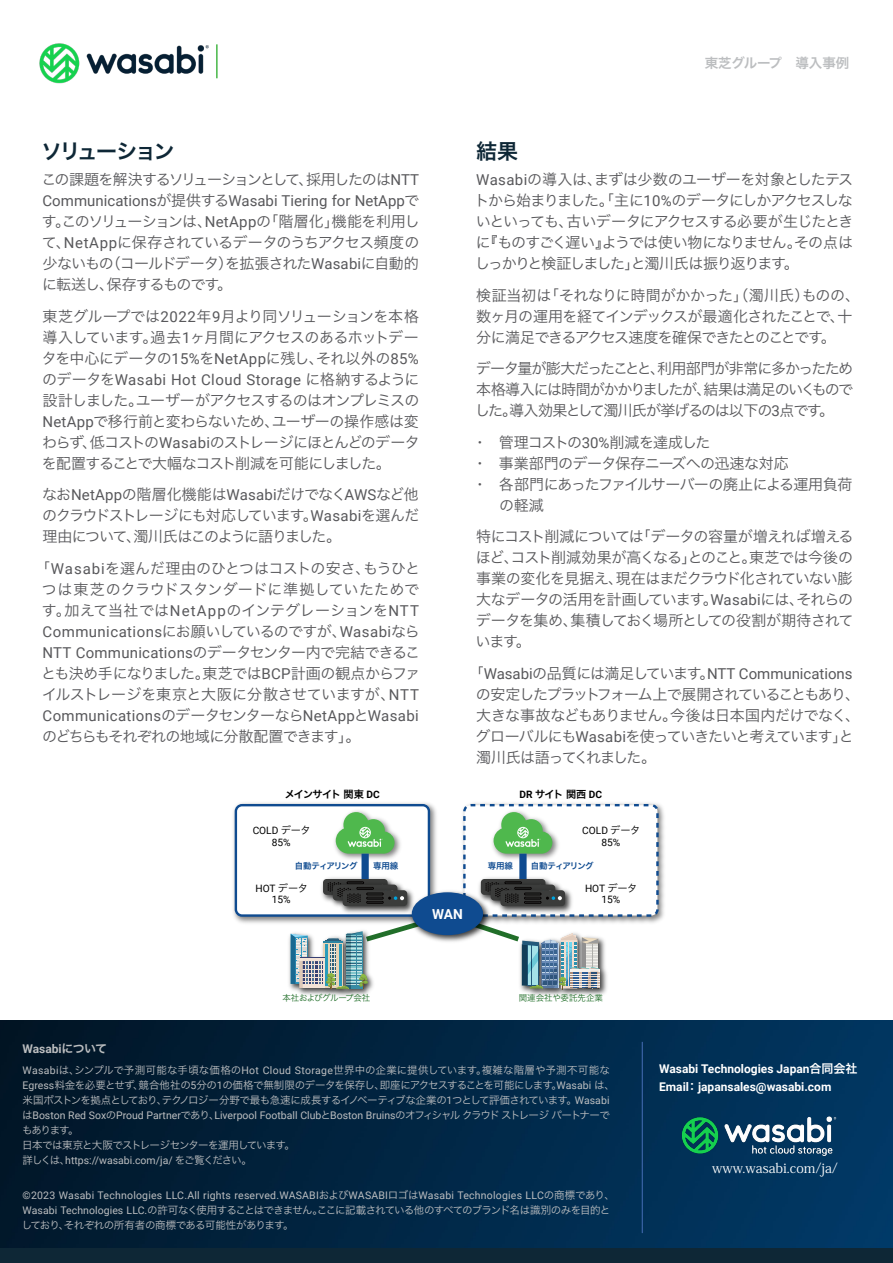
<style>
.page{position:relative;width:893px;height:1263px;background:#fff}
.page>*{position:absolute;margin:0;border:0;box-sizing:border-box;transform-origin:0 0}
.t1{font:21px "Hira Kaku Pro W6";letter-spacing:-.1em;color:#0e2736}
.t2{font:15px/21px "Hira Kaku Pro W3";letter-spacing:-.055em;color:#58585b;text-align:justify}
.t3{font:15px/21px "Roboto";letter-spacing:.015em;color:#58585b}
.t4{font:15px/21px "Hira Kaku Pro W3";letter-spacing:-.005em;color:#58585b;text-align:center}
.t5{font:15px/21px "Hira Kaku Pro W3";letter-spacing:-.03em;color:#58585b}
.t6{font:15px "Hira Kaku Pro W3";letter-spacing:-.085em;color:#58585b}
.t7{font:700 13.8px "Roboto";color:#fff}
.t8{font:13.5px "Koz Min Pr 6 N";color:#fff}
.t9{font:13.5px "Hira Kaku Pro W6";letter-spacing:-.01em;color:#bcbec0}
.t10{font:700 12px/18px "Roboto";color:#fff}
.t11{font:700 12px "Roboto";color:#bcbec0}
.t12{font:10.5px/15px "Hira Kaku Pro W3";letter-spacing:-.05em;color:#bcbec0}
.t13{font:10.5px "Roboto";color:#bcbec0}
.t14{font:10.5px "Roboto";letter-spacing:.02em;color:#bcbec0}
.t15{font:10.5px/15px "Hira Kaku Pro W3";letter-spacing:-.08em;color:#bcbec0}
.t16{font:10.2px/11.7px "Roboto";color:#000;text-align:center}
.t17{font:10.2px "Hira Kaku Pro N W6";letter-spacing:-.065em;color:#000}
.t18{font:8.55px "Hira Kaku Pro N W6";letter-spacing:-.095em;color:#0f4b90}
.t19{font:8.55px "Hira Kaku Pro N W3";letter-spacing:-.045em;color:#216e29}
.t20{font:8.55px "Hira Kaku Pro N W3";color:#216e29}
.t21{font:8.55px "Hira Kaku Pro N W6";letter-spacing:-.07em;color:#0f4b90}
.s1{font-family:"Roboto"}
.s2{font-family:"Hira Kaku Pro W3"}
.s3{font-family:"Roboto";font-weight:700}
.s4{font-family:"Hira Kaku Pro N W3"}
.s5{font-family:"Hira Kaku Pro W6";font-weight:400}
</style>
<div class="page">
<img style="left:39px;top:43px;width:170px;height:41px">
<img style="left:233px;top:803px;width:204px;height:120px">
<div style="left:236px;top:805px;width:193px;height:110px;background:#fff;border-radius:6px"></div>
<div style="left:235px;top:804px;width:195px;height:113px;border:2px solid #0f4b90;border-radius:6px"></div>
<img style="left:462px;top:803px;width:202px;height:120px">
<div style="left:464px;top:805px;width:193px;height:110px;background:#fff;border-radius:6px"></div>
<div style="left:463px;top:804px;width:196px;height:113px;border:2px dashed #0f4b90;border-radius:6px"></div>
<img style="left:334px;top:810px;width:67px;height:54px">
<svg style="left:336px;top:812px;width:59px;height:42px"></svg>
<img style="left:321px;top:874px;width:70px;height:26px">
<div style="left:323px;top:879px;width:65px;height:16px;background:#3b3c3b;border-radius:4px"></div>
<img style="left:332px;top:903px;width:6px;height:4px">
<img style="left:338px;top:888px;width:69px;height:22px">
<div style="left:343px;top:890px;width:64px;height:16px;background:#3b3c3b;border-radius:4px"></div>
<hr style="left:366px;top:901px;width:18px;height:3px;background:#030000">
<svg style="left:325px;top:880px;width:79px;height:23px"></svg>
<img style="left:289px;top:933px;width:82px;height:63px">
<img style="left:521px;top:937px;width:86px;height:59px">
<hr style="left:570px;top:969px;width:30px;height:2px;background:#f2ece8">
<hr style="left:570px;top:971px;width:30px;height:1px;background:#f2ece8">
<hr style="left:570px;top:974px;width:30px;height:1px;background:#f2ece8">
<hr style="left:570px;top:976px;width:30px;height:1px;background:#f2ece8">
<hr style="left:570px;top:979px;width:30px;height:1px;background:#f2ece8">
<hr style="left:570px;top:981px;width:30px;height:1px;background:#f2ece8">
<hr style="left:570px;top:984px;width:30px;height:1px;background:#f2ece8">
<hr style="left:570px;top:986px;width:30px;height:1px;background:#f2ece8">
<svg style="left:291px;top:910px;width:308px;height:79px"></svg>
<div style="left:362px;top:854px;width:7px;height:25px;background:#0f4b90"></div>
<img style="left:492px;top:810px;width:67px;height:49px">
<svg style="left:494px;top:812px;width:58px;height:42px"></svg>
<img style="left:479px;top:877px;width:70px;height:10px">
<div style="left:481px;top:879px;width:64px;height:16px;background:#3b3c3b;border-radius:4px"></div>
<img style="left:496px;top:888px;width:79px;height:28px">
<div style="left:500px;top:890px;width:65px;height:16px;background:#3b3c3b;border-radius:4px"></div>
<hr style="left:524px;top:901px;width:18px;height:3px;background:#030000">
<svg style="left:485px;top:880px;width:77px;height:23px"></svg>
<div style="left:519px;top:854px;width:8px;height:25px;background:#0f4b90"></div>
<img style="left:407px;top:887px;width:86px;height:58px">
<div style="left:412px;top:892px;width:71px;height:43px;background:#0f4b90;border-radius:50%"></div>
<div style="left:0;top:1248px;width:893px;height:15px;background:#0e2736"></div>
<hr style="left:216px;top:44px;width:2px;height:34px;background:#47b748">
<img style="left:0;top:1020px;width:893px;height:228px">
<img style="left:679px;top:1113px;width:159px;height:46px">
<hr style="left:642px;top:1042px;width:1px;height:191px;background:#466eb6">
<p class="t9" style="left:705px;top:51px;width:146px">東芝グループ　導入事例</p>
<h1 class="t1" style="left:41px;top:132px;width:135px">ソリューション</h1>
<p class="t6" style="left:41px;top:166px;width:379px">この課題を解決するソリューションとして、採用したのは<span class="s1">NTT</span></p>
<p class="t3" style="left:43px;top:190px;width:378px">Communications<span class="s2">が提供する</span>Wasabi Tiering for NetApp<span class="s2">で</span></p>
<p class="t2" style="left:42px;top:210px;width:379px">す。このソリューションは、<span class="s1">NetApp</span>の「階層化」機能を利用して、<span class="s1">NetApp</span>に保存されているデータのうちアクセス頻度の少ないもの（コールドデータ）を拡張された<span class="s1">Wasabi</span>に自動的に転送し、保存するものです。</p>
<p class="t2" style="left:42px;top:305px;width:379px">東芝グループでは<span class="s1">2022</span>年<span class="s1">9</span>月より同ソリューションを本格導入しています。過去<span class="s1">1</span>ヶ月間にアクセスのあるホットデータを中心にデータの<span class="s1">15%</span>を<span class="s1">NetApp</span>に残し、それ以外の<span class="s1">85%</span></p>
<p class="t3" style="left:42px;top:368px;width:379px"><span class="s2">のデータを</span>Wasabi Hot Cloud Storage <span class="s2">に格納するように</span></p>
<p class="t2" style="left:42px;top:389px;width:379px">設計しました。ユーザーがアクセスするのはオンプレミスの<span class="s1">NetApp</span>で移行前と変わらないため、ユーザーの操作感は変わらず、低コストの<span class="s1">Wasabi</span>のストレージにほとんどのデータを配置することで大幅なコスト削減を可能にしました。</p>
<p class="t2" style="left:42px;top:483px;width:379px">なお<span class="s1">NetApp</span>の階層化機能は<span class="s1">Wasabi</span>だけでなく<span class="s1">AWS</span>など他のクラウドストレージにも対応しています。<span class="s1">Wasabi</span>を選んだ理由について、濁川氏はこのように語りました。</p>
<p class="t4" style="left:35px;top:557px;width:386px">「<span class="s1">Wasabi</span>を選んだ理由のひとつはコストの安さ、もうひとつは東芝のクラウドスタンダードに準拠していたためです。加えて当社では<span class="s1">NetApp</span>のインテグレーションを<span class="s1">NTT</span></p>
<p class="t3" style="left:43px;top:620px;width:379px">Communications<span class="s2">にお願いしているのですが、</span>Wasabi<span class="s2">なら<br></span>NTT Communications<span class="s2">のデータセンター内で完結できるこ</span></p>
<p class="t5" style="left:41px;top:662px;width:380px">とも決め手になりました。東芝では<span class="s1">BCP</span>計画の観点からファイルストレージを東京と大阪に分散させていますが、<span class="s1">NTT</span></p>
<p class="t3" style="left:43px;top:704px;width:378px">Communications<span class="s2">のデータセンターなら</span>NetApp<span class="s2">と</span>Wasabi</p>
<p class="t2" style="left:42px;top:725px;width:320px">のどちらもそれぞれの地域に分散配置できます」。</p>
<p class="t17" style="left:285px;top:785px;width:96px">メインサイト 関東 <span class="s3">DC</span></p>
<p class="t16" style="left:253px;top:824px;width:59px">COLD <span class="s4">データ<br></span>85%</p>
<p class="t16" style="left:255px;top:882px;width:54px">HOT <span class="s4">データ<br></span>15%</p>
<p class="t18" style="left:295px;top:858px;width:64px">自動ティアリング</p>
<p class="t21" style="left:373px;top:858px;width:27px">専用線</p>
<p class="t7" style="left:432px;top:905px;width:32px">WAN</p>
<h1 class="t1" style="left:476px;top:132px;width:43px">結果</h1>
<p class="t2" style="left:475px;top:168px;width:380px"><span class="s1">Wasabi</span>の導入は、まずは少数のユーザーを対象としたテストから始まりました。「主に<span class="s1">10%</span>のデータにしかアクセスしないといっても、古いデータにアクセスする必要が生じたときに『ものすごく遅い』ようでは使い物になりません。その点はしっかりと検証しました」と濁川氏は振り返ります。</p>
<p class="t2" style="left:476px;top:284px;width:385px;text-align:left">検証当初は「それなりに時間がかかった」（濁川氏）ものの、数ヶ月の運用を経てインデックスが最適化されたことで、十分に満足できるアクセス速度を確保できたとのことです。</p>
<p class="t2" style="left:475px;top:357px;width:379px">データ量が膨大だったことと、利用部門が非常に多かったため本格導入には時間がかかりましたが、結果は満足のいくものでした。導入効果として濁川氏が挙げるのは以下の<span class="s1">3</span>点です。</p>
<p class="t2" style="left:472px;top:431px;width:239px">・　管理コストの<span class="s1">30%</span>削減を達成した</p>
<p class="t5" style="left:472px;top:452px;width:318px">・　事業部門のデータ保存ニーズへの迅速な対応</p>
<p class="t2" style="left:472px;top:473px;width:382px">・　各部門にあったファイルサーバーの廃止による運用負荷</p>
<p class="t2" style="left:499px;top:494px;width:46px">の軽減</p>
<p class="t2" style="left:476px;top:525px;width:379px">特にコスト削減については「データの容量が増えれば増えるほど、コスト削減効果が高くなる」とのこと。東芝では今後の事業の変化を見据え、現在はまだクラウド化されていない膨大なデータの活用を計画しています。<span class="s1">Wasabi</span>には、それらのデータを集め、集積しておく場所としての役割が期待されています。</p>
<p class="t3" style="left:469px;top:662px;width:385px"><span class="s2">「</span>Wasabi<span class="s2">の品質には満足しています。</span>NTT Communications</p>
<p class="t2" style="left:476px;top:683px;width:386px;text-align:left">の安定したプラットフォーム上で展開されていることもあり、大きな事故などもありません。今後は日本国内だけでなく、グローバルにも<span class="s1">Wasabi</span>を使っていきたいと考えています」と濁川氏は語ってくれました。</p>
<p class="t17" style="left:520px;top:785px;width:84px"><span class="s3">DR</span> サイト 関西 <span class="s3">DC</span></p>
<p class="t16" style="left:582px;top:824px;width:59px">COLD <span class="s4">データ<br></span>85%</p>
<p class="t16" style="left:585px;top:882px;width:54px">HOT <span class="s4">データ<br></span>15%</p>
<p class="t21" style="left:488px;top:858px;width:27px">専用線</p>
<p class="t18" style="left:531px;top:858px;width:64px">自動ティアリング</p>
<p class="t19" style="left:282px;top:990px;width:90px">本社およびグループ会社</p>
<p class="t20" style="left:519px;top:990px;width:86px">関連会社や委託先企業</p>
<p class="t11" style="left:23px;top:1040px;width:86px">Wasabi<span class="s5">について</span></p>
<p class="t12" style="left:23px;top:1061px;width:594px"><span class="s1">Wasabi</span>は、シンプルで予測可能な手頃な価格の<span class="s1">Hot Cloud Storage</span>世界中の企業に提供しています。複雑な階層や予測不可能な<br><span class="s1">Egress</span>料金を必要とせず、競合他社の<span class="s1">5</span>分の<span class="s1">1</span>の価格で無制限のデータを保存し、即座にアクセスすることを可能にします。<span class="s1">Wasabi</span> は、米国ボストンを拠点としており、テクノロジー分野で最も急速に成長するイノベーティブな企業の<span class="s1">1</span>つとして評価されています。<span class="s1">Wasabi</span></p>
<p class="t13" style="left:22px;top:1108px;width:589px"><span class="s2">は</span>Boston Red Sox<span class="s2">の</span>Proud Partner<span class="s2">であり、</span>Liverpool Football Club<span class="s2">と</span>Boston Bruins<span class="s2">のオフィシャルクラウドストレージパートナーで</span></p>
<p class="t15" style="left:22px;top:1121px;width:274px">もあります。<br>日本では東京と大阪でストレージセンターを運用しています。</p>
<p class="t13" style="left:23px;top:1153px;width:231px"><span class="s2">詳しくは、</span>https://wasabi.com/ja/ <span class="s2">をご覧ください。</span></p>
<p class="t14" style="left:23px;top:1188px;width:594px">©2023 Wasabi Technologies LLC.All rights reserved.WASABI<span class="s2">および</span>WASABI<span class="s2">ロゴは</span>Wasabi Technologies LLC<span class="s2">の商標であり、</span></p>
<p class="t12" style="left:22px;top:1202px;width:590px"><span class="s1">Wasabi Technologies LLC.</span>の許可なく使用することはできません。ここに記載されている他のすべてのブランド名は識別のみを目的としており、それぞれの所有者の商標である可能性があります。</p>
<p class="t10" style="left:659px;top:1059px;width:200px">Wasabi Technologies Japan<span class="s5">合同会社<br></span>Email<span class="s5">：</span> japansales@wasabi.com</p>
<p class="t8" style="left:712px;top:1160px;width:127px">www.wasabi.com/ja/</p>
</div>
